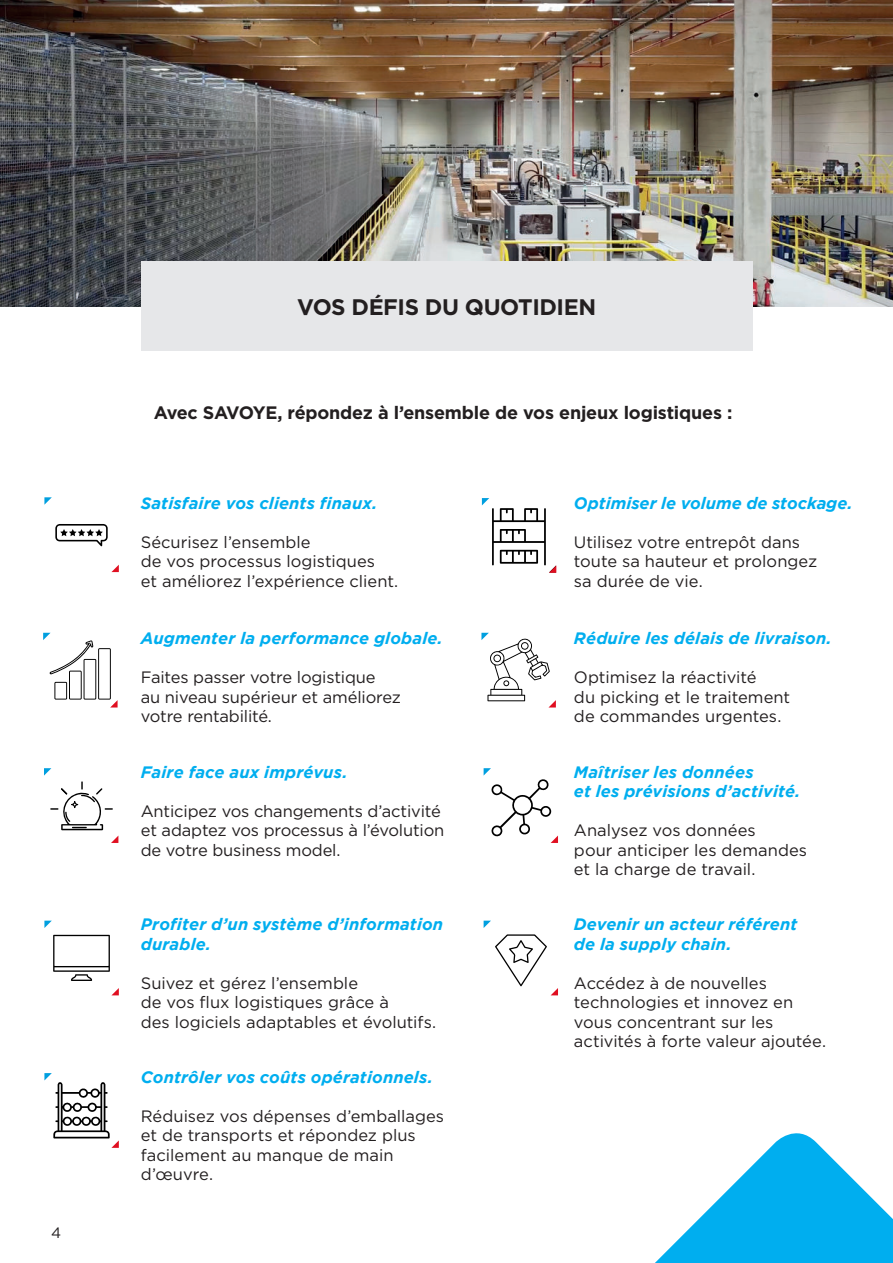
<style>
.page{position:relative;width:893px;height:1263px;background:#fff}
.page>*{position:absolute;margin:0;border:0;box-sizing:border-box;transform-origin:0 0}
.t1{font:700 22.5px "Gotham";letter-spacing:-.02em;color:#231f20}
.t2{font:700 18px "Gotham";letter-spacing:-.01em;color:#231f20}
.t3{font:16.5px/19.5px "Gotham";letter-spacing:-.005em;color:#231f20}
.t4{font:italic 700 16.5px/19.5px "Gotham";letter-spacing:.01em;color:#00aeef}
.t5{font:15px "Gotham";color:#231f20}
</style>
<div class="page">
<img style="left:0;top:0;width:893px;height:306px">
<svg style="left:111px;top:565px;width:8px;height:7px"></svg>
<svg style="left:44px;top:497px;width:8px;height:8px"></svg>
<svg style="left:55px;top:524px;width:53px;height:22px"></svg>
<svg style="left:482px;top:498px;width:74px;height:75px"></svg>
<svg style="left:481px;top:633px;width:75px;height:74px"></svg>
<svg style="left:43px;top:633px;width:75px;height:74px"></svg>
<div style="left:141px;top:261px;width:612px;height:90px;background:#e6e7e9"></div>
<svg style="left:44px;top:768px;width:7px;height:7px"></svg>
<svg style="left:50px;top:781px;width:68px;height:62px"></svg>
<div style="left:71px;top:801px;width:7px;height:7px;border:1px solid #000;border-radius:50%"></div>
<svg style="left:53px;top:935px;width:57px;height:46px"></svg>
<svg style="left:112px;top:988px;width:7px;height:7px"></svg>
<svg style="left:44px;top:921px;width:8px;height:7px"></svg>
<svg style="left:44px;top:1073px;width:75px;height:75px"></svg>
<svg style="left:484px;top:768px;width:74px;height:75px"></svg>
<svg style="left:495px;top:934px;width:63px;height:61px"></svg>
<svg style="left:484px;top:921px;width:7px;height:7px"></svg>
<svg style="left:655px;top:1133px;width:238px;height:130px"></svg>
<p class="t5" style="left:51px;top:1225px;width:12px">4</p>
<h1 class="t1" style="left:297px;top:295px;width:300px">VOS DÉFIS DU QUOTIDIEN</h1>
<p class="t2" style="left:154px;top:402px;width:580px">Avec SAVOYE, répondez à l’ensemble de vos enjeux logistiques :</p>
<p class="t4" style="left:141px;top:493px;width:238px">Satisfaire vos clients finaux.</p>
<p class="t3" style="left:141px;top:533px;width:259px">Sécurisez l’ensemble<br>de vos processus logistiques<br>et améliorez l’expérience client.</p>
<p class="t4" style="left:141px;top:628px;width:304px">Augmenter la performance globale.</p>
<p class="t3" style="left:141px;top:668px;width:262px">Faites passer votre logistique<br>au niveau supérieur et améliorez votre rentabilité.</p>
<p class="t4" style="left:141px;top:762px;width:208px">Faire face aux imprévus.</p>
<p class="t3" style="left:141px;top:802px;width:305px">Anticipez vos changements d’activité et adaptez vos processus à l’évolution de votre business model.</p>
<p class="t4" style="left:141px;top:914px;width:304px">Profiter d’un système d’information durable.</p>
<p class="t3" style="left:141px;top:974px;width:297px">Suivez et gérez l’ensemble<br>de vos flux logistiques grâce à<br>des logiciels adaptables et évolutifs.</p>
<p class="t4" style="left:141px;top:1067px;width:294px">Contrôler vos coûts opérationnels.</p>
<p class="t3" style="left:141px;top:1107px;width:305px">Réduisez vos dépenses d’emballages et de transports et répondez plus facilement au manque de main d’œuvre.</p>
<p class="t4" style="left:574px;top:493px;width:280px">Optimiser le volume de stockage.</p>
<p class="t3" style="left:574px;top:533px;width:245px">Utilisez votre entrepôt dans toute sa hauteur et prolongez sa durée de vie.</p>
<p class="t4" style="left:574px;top:628px;width:259px">Réduire les délais de livraison.</p>
<p class="t3" style="left:574px;top:668px;width:218px">Optimisez la réactivité<br>du picking et le traitement de commandes urgentes.</p>
<p class="t4" style="left:574px;top:762px;width:228px">Maîtriser les données<br>et les prévisions d’activité.</p>
<p class="t3" style="left:574px;top:822px;width:235px">Analysez vos données<br>pour anticiper les demandes et la charge de travail.</p>
<p class="t4" style="left:574px;top:914px;width:225px">Devenir un acteur référent de la supply chain.</p>
<p class="t3" style="left:574px;top:974px;width:254px">Accédez à de nouvelles technologies et innovez en vous concentrant sur les activités à forte valeur ajoutée.</p>
</div>
